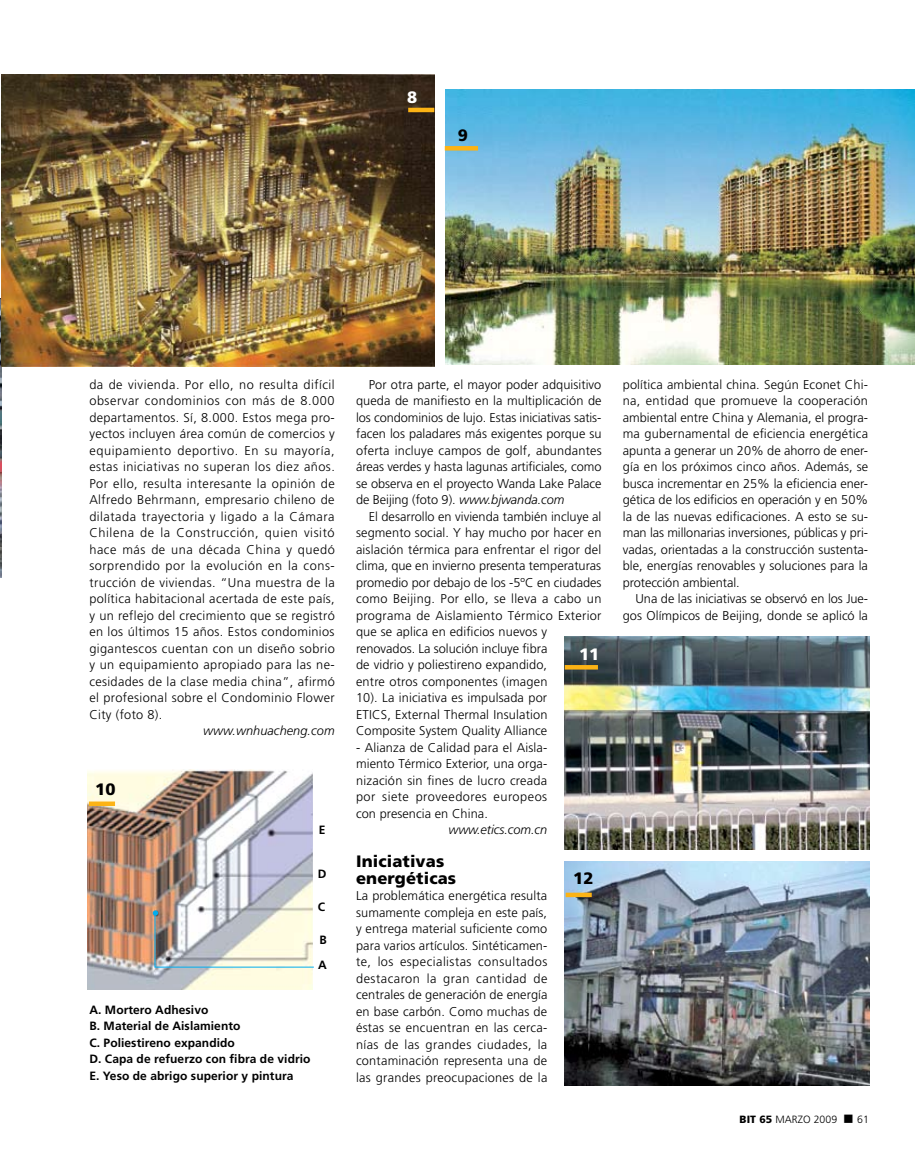
<style>
.page{position:relative;width:915px;height:1170px;background:#fff}
.page>*{position:absolute;margin:0;border:0;box-sizing:border-box;transform-origin:0 0}
.t1{font:900 16.5px/16.5px "Frutiger";letter-spacing:.005em;color:#000}
.t2{font:900 16.5px "Frutiger";color:#fff}
.t3{font:300 12.75px/16.5px "Frutiger";letter-spacing:.01em;color:#000;text-align:justify}
.t4{font:italic 300 12.75px "Frutiger";letter-spacing:.005em;color:#000}
.t5{font:700 12px/16.5px "Frutiger";letter-spacing:.005em;color:#000}
.t6{font:300 10.5px "Frutiger";letter-spacing:.005em;color:#000}
.s1{font-style:italic}
.s2{font-weight:900}
</style>
<div class="page">
<img style="left:0;top:298px;width:1px;height:279px">
<img style="left:88px;top:769px;width:224px;height:220px">
<img style="left:1px;top:75px;width:434px;height:291px">
<img style="left:445px;top:90px;width:469px;height:275px">
<img style="left:564px;top:636px;width:304px;height:213px">
<img style="left:564px;top:861px;width:304px;height:224px">
<hr style="left:408px;top:108px;width:26px;height:4px;background:#fcb315">
<hr style="left:444px;top:146px;width:34px;height:4px;background:#fcb315">
<hr style="left:564px;top:665px;width:33px;height:4px;background:#fcb315">
<div style="left:565px;top:892px;width:26px;height:5px;background:#fcb315"></div>
<div style="left:89px;top:801px;width:26px;height:5px;background:#fcb315"></div>
<svg style="left:153px;top:910px;width:161px;height:57px;background:#d2d2ca"></svg>
<p class="t2" style="left:407px;top:87px;width:12px">8</p>
<p class="t1" style="left:457px;top:126px;width:12px">9</p>
<p class="t3" style="left:89px;top:376px;width:247px">da de vivienda. Por ello, no resulta difícil observar condominios con más de 8.000 departamentos. Sí, 8.000. Estos mega pro&shy;yectos incluyen área común de comercios y equipamiento deportivo. En su mayoría, estas iniciativas no superan los diez años.<br>Por ello, resulta interesante la opinión de Alfredo Behrmann, empresario chileno de dilatada trayectoria y ligado a la Cámara Chilena de la Construcción, quien visitó hace más de una década China y quedó sorprendido por la evolución en la cons&shy;trucción de viviendas. “Una muestra de la política habitacional acertada de este país, y un reflejo del crecimiento que se registró en los últimos 15 años. Estos condominios gigantescos cuentan con un diseño sobrio y un equipamiento apropiado para las ne&shy;cesidades de la clase media china”, afirmó el profesional sobre el Condominio Flower City (foto 8).</p>
<p class="t4" style="left:203px;top:723px;width:133px">www.wnhuacheng.com</p>
<p class="t1" style="left:95px;top:780px;width:22px">10</p>
<p class="t5" style="left:319px;top:821px;width:6px">E</p>
<p class="t5" style="left:317px;top:865px;width:10px">D</p>
<p class="t5" style="left:317px;top:898px;width:8px">C</p>
<p class="t5" style="left:318px;top:926px;width:10px;line-height:25.7px">B<br>A</p>
<p class="t5" style="left:89px;top:1001px;width:223px">A. Mortero Adhesivo<br>B. Material de Aislamiento<br>C. Poliestireno expandido<br>D. Capa de refuerzo con fibra de vidrio<br>E. Yeso de abrigo superior y pintura</p>
<p class="t3" style="left:356px;top:376px;width:247px;text-indent:13px">Por otra parte, el mayor poder adquisitivo queda de manifiesto en la multiplicación de los condominios de lujo. Estas iniciativas satis&shy;facen los paladares más exigentes porque su oferta incluye campos de golf, abundantes áreas verdes y hasta lagunas artificiales, como se observa en el proyecto Wanda Lake Palace de Beijing (foto 9). <span class="s1">www.bjwanda.com</span></p>
<p class="t3" style="left:356px;top:508px;width:247px;text-align:left;text-indent:13px">El desarrollo en vivienda también incluye al segmento social. Y hay mucho por hacer en aislación térmica para enfrentar el rigor del clima, que en invierno presenta temperaturas promedio por debajo de los -5ºC en ciudades como Beijing. Por ello, se lleva a cabo un programa de Aislamiento Térmico Exterior que se aplica en edificios nuevos y renovados. La solución incluye fibra<br>de vidrio y poliestireno expandido,<br>entre otros componentes (imagen<br>10). La iniciativa es impulsada por<br>ETICS, External Thermal Insulation Composite System Quality Alliance</p>
<p class="t3" style="left:356px;top:739px;width:193px">- Alianza de Calidad para el Aisla&shy;miento Térmico Exterior, una orga&shy;nización sin fines de lucro creada por siete proveedores europeos con presencia en China.</p>
<p class="t4" style="left:448px;top:822px;width:100px">www.etics.com.cn</p>
<p class="t1" style="left:356px;top:853px;width:102px">Iniciativas energéticas</p>
<p class="t3" style="left:356px;top:887px;width:193px">La problemática energética resulta sumamente compleja en este país, y entrega material suficiente como para varios artículos. Sintéticamen&shy;te, los especialistas consultados destacaron la gran cantidad de centrales de generación de energía en base carbón. Como muchas de éstas se encuentran en las cerca&shy;nías de las grandes ciudades, la contaminación representa una de las grandes preocupaciones de la</p>
<p class="t2" style="left:579px;top:644px;width:22px">11</p>
<p class="t1" style="left:573px;top:869px;width:22px">12</p>
<p class="t3" style="left:622px;top:376px;width:247px">política ambiental china. Según Econet Chi&shy;na, entidad que promueve la cooperación ambiental entre China y Alemania, el progra&shy;ma gubernamental de eficiencia energética apunta a generar un 20% de ahorro de ener&shy;gía en los próximos cinco años. Además, se busca incrementar en 25% la eficiencia ener&shy;gética de los edificios en operación y en 50% la de las nuevas edificaciones. A esto se su&shy;man las millonarias inversiones, públicas y pri&shy;vadas, orientadas a la construcción sustenta&shy;ble, energías renovables y soluciones para la protección ambiental.</p>
<p class="t3" style="left:622px;top:590px;width:247px;text-align:right">Una de las iniciativas se observó en los Jue&shy;gos Olímpicos de Beijing, donde se aplicó la</p>
<p class="t6" style="left:739px;top:1113px;width:131px"><span class="s2">BIT 65</span> marzo 2009 ■ 61</p>
</div>
